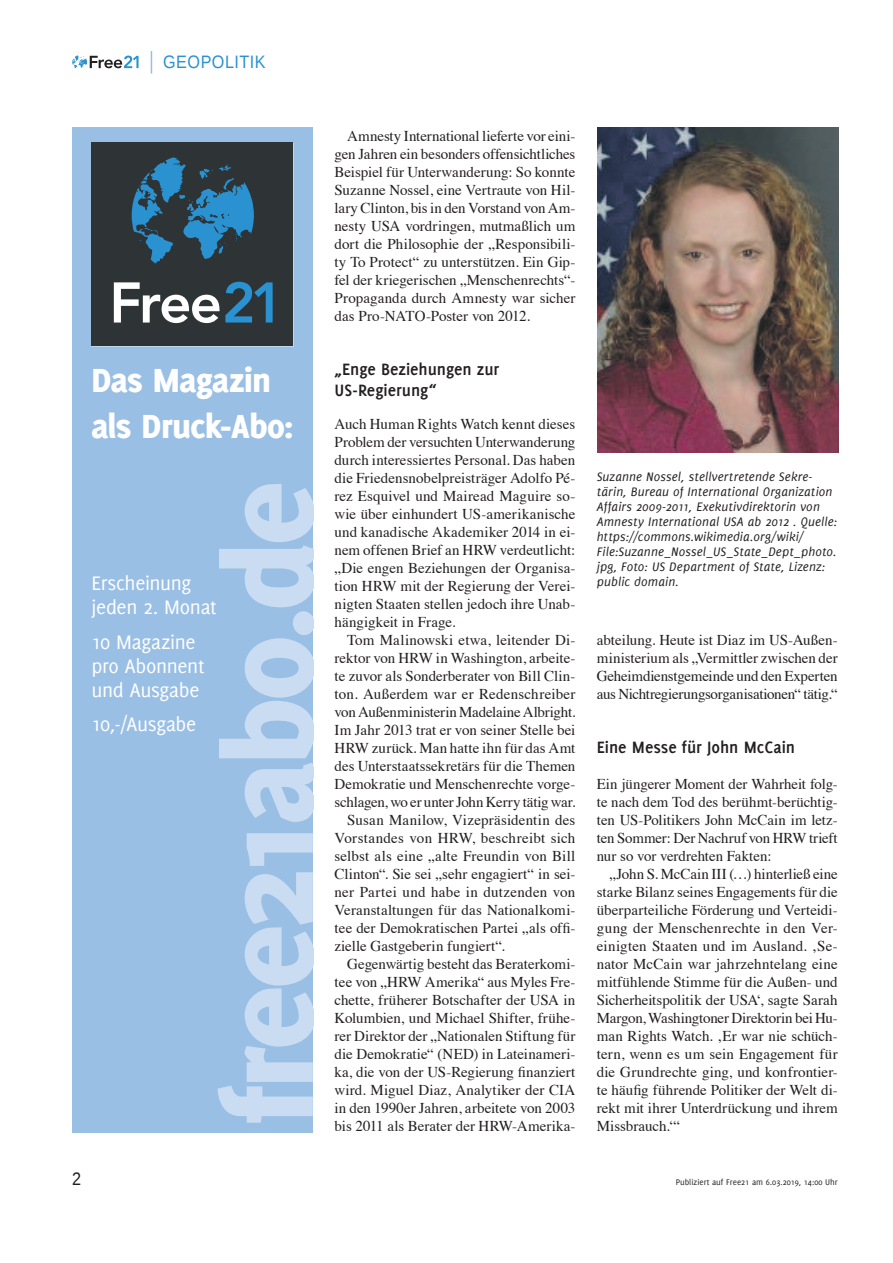
<style>
.page{position:relative;width:893px;height:1263px;background:#fff}
.page>*{position:absolute;margin:0;border:0;box-sizing:border-box;transform-origin:0 0}
.t1{font:800 135px "Delicious";letter-spacing:-.03em;color:#c9dcf1}
.t2{font:800 36.6px/46.5px "Delicious";letter-spacing:-.015em;color:#fff}
.t3{font:21.45px/24px "Delicious";letter-spacing:-.015em;color:#fff}
.t4{font:700 18px/21px "Delicious";color:#231f20}
.t5{font:18px "Liberation Sans";letter-spacing:.03em;color:#2a92d0;scale:.9 1}
.t6{font:18px "Liberation Sans";color:#231f20;scale:.9 1}
.t7{font:15px/18px "Times";color:#231f20;text-align:justify}
.t8{font:15px "Times";letter-spacing:-.02em;color:#231f20}
.t9{font:15px "Times";letter-spacing:.02em;color:#231f20}
.t10{font:italic 13.5px/15px "Delicious";letter-spacing:.01em;color:#231f20}
.t11{font:9px "Delicious";color:#231f20}
</style>
<div class="page">
<svg style="left:72px;top:55px;width:67px;height:13px"></svg>
<svg style="left:151px;top:51px;width:1px;height:23px"></svg>
<img style="left:597px;top:128px;width:241px;height:324px">
<div style="left:72px;top:128px;width:241px;height:1005px;background:#9abfe5"></div>
<div style="left:91px;top:143px;width:202px;height:203px;background:#2e3336"></div>
<svg style="left:132px;top:157px;width:122px;height:107px"></svg>
<svg style="left:114px;top:282px;width:159px;height:41px"></svg>
<p class="t5" style="left:163px;top:52px;width:115px">GEOPOLITIK</p>
<h2 class="t2" style="left:91px;top:356px;width:204px">Das Magazin als Druck-Abo:</h2>
<h1 class="t1" style="left:190px;top:1124px;width:644px;rotate:-90deg">free21abo.de</h1>
<h3 class="t3" style="left:91px;top:570px;width:127px">Erscheinung jeden 2. Monat</h3>
<h3 class="t3" style="left:91px;top:629px;width:115px">10 Magazine pro Abonnent und Ausgabe</h3>
<h3 class="t3" style="left:91px;top:712px;width:106px">10,-/Ausgabe</h3>
<p class="t7" style="left:334px;top:126px;width:242px;text-indent:13px">Amnesty International lieferte vor eini&shy;gen Jahren ein besonders offensichtliches Beispiel für Unterwanderung: So konnte Suzanne Nossel, eine Vertraute von Hil&shy;lary Clinton, bis in den Vorstand von Am&shy;nesty USA vordringen, mutmaßlich um dort die Philosophie der „Responsibili&shy;ty To Protect“ zu unterstützen. Ein Gip&shy;fel der kriegerischen „Menschenrechts“- Propaganda durch Amnesty war sicher das Pro-NATO-Poster von 2012.</p>
<p class="t4" style="left:334px;top:359px;width:166px">„Enge Beziehungen zur<br>US-Regierung“</p>
<p class="t7" style="left:334px;top:414px;width:242px">Auch Human Rights Watch kennt dieses Problem der versuchten Unterwanderung durch interessiertes Personal. Das haben die Friedensnobelpreisträger Adolfo Pé&shy;rez Esquivel und Mairead Maguire so&shy;wie über einhundert US-amerikanische und kanadische Akademiker 2014 in ei&shy;nem offenen Brief an HRW verdeutlicht: „Die engen Beziehungen der Organisa&shy;tion HRW mit der Regierung der Verei&shy;nigten Staaten stellen jedoch ihre Unab&shy;hängigkeit in Frage.</p>
<p class="t7" style="left:347px;top:630px;width:230px">Tom Malinowski etwa, leitender Di-</p>
<p class="t7" style="left:334px;top:648px;width:242px">rektor von HRW in Washington, arbeite-</p>
<p class="t7" style="left:334px;top:666px;width:242px">te zuvor als Sonderberater von Bill Clin-</p>
<p class="t7" style="left:334px;top:684px;width:242px">ton. Außerdem war er Redenschreiber</p>
<p class="t7" style="left:334px;top:702px;width:242px">von Außenministerin Madelaine Albright.</p>
<p class="t7" style="left:334px;top:720px;width:242px">Im Jahr 2013 trat er von seiner Stelle bei</p>
<p class="t7" style="left:334px;top:738px;width:242px">HRW zurück. Man hatte ihn für das Amt</p>
<p class="t7" style="left:334px;top:756px;width:242px">des Unterstaatssekretärs für die Themen</p>
<p class="t7" style="left:334px;top:774px;width:242px">Demokratie und Menschenrechte vorge-</p>
<p class="t8" style="left:334px;top:788px;width:242px">schlagen, wo er unter John Kerry tätig war.</p>
<p class="t7" style="left:347px;top:810px;width:230px">Susan Manilow, Vizepräsidentin des</p>
<p class="t7" style="left:334px;top:828px;width:242px">Vorstandes von HRW, beschreibt sich</p>
<p class="t7" style="left:334px;top:846px;width:242px">selbst als eine „alte Freundin von Bill</p>
<p class="t7" style="left:334px;top:864px;width:242px">Clinton“. Sie sei „sehr engagiert“ in sei-</p>
<p class="t9" style="left:334px;top:878px;width:242px">ner Partei und habe in dutzenden von</p>
<p class="t7" style="left:334px;top:900px;width:242px">Veranstaltungen für das Nationalkomi-</p>
<p class="t7" style="left:334px;top:918px;width:242px">tee der Demokratischen Partei „als offi-</p>
<p class="t7" style="left:334px;top:936px;width:172px">zielle Gastgeberin fungiert“.</p>
<p class="t7" style="left:347px;top:954px;width:230px">Gegenwärtig besteht das Beraterkomi-</p>
<p class="t7" style="left:334px;top:972px;width:242px">tee von „HRW Amerika“ aus Myles Fre-</p>
<p class="t7" style="left:334px;top:990px;width:242px">chette, früherer Botschafter der USA in</p>
<p class="t7" style="left:334px;top:1008px;width:242px">Kolumbien, und Michael Shifter, frühe-</p>
<p class="t7" style="left:334px;top:1026px;width:242px">rer Direktor der „Nationalen Stiftung für</p>
<p class="t7" style="left:334px;top:1044px;width:242px">die Demokratie“ (NED) in Lateinameri-</p>
<p class="t7" style="left:334px;top:1062px;width:242px">ka, die von der US-Regierung finanziert</p>
<p class="t7" style="left:334px;top:1080px;width:242px">wird. Miguel Diaz, Analytiker der CIA</p>
<p class="t7" style="left:334px;top:1098px;width:242px">in den 1990er Jahren, arbeitete von 2003</p>
<p class="t7" style="left:334px;top:1116px;width:242px">bis 2011 als Berater der HRW-Amerika-</p>
<p class="t10" style="left:597px;top:469px;width:242px">Suzanne Nossel, stellvertretende Sekre&shy;tärin, Bureau of International Organization Affairs 2009-2011, Exekutivdirektorin von Amnesty International USA ab 2012 . Quelle: https://commons.wikimedia.org/wiki/ File:Suzanne_Nossel_US_State_Dept_photo. jpg, Foto: US Department of State, Lizenz: public domain.</p>
<p class="t7" style="left:597px;top:630px;width:242px">abteilung. Heute ist Diaz im US-Außen&shy;ministerium als „Vermittler zwischen der Geheimdienstgemeinde und den Experten aus Nichtregierungsorganisationen“ tätig.“</p>
<p class="t4" style="left:597px;top:737px;width:200px">Eine Messe für John McCain</p>
<p class="t7" style="left:597px;top:774px;width:242px">Ein jüngerer Moment der Wahrheit folg&shy;te nach dem Tod des berühmt-berüchtig&shy;ten US-Politikers John McCain im letz&shy;ten Sommer: Der Nachruf von HRW trieft nur so vor verdrehten Fakten:</p>
<p class="t7" style="left:597px;top:864px;width:242px;text-indent:13px">„John S. McCain III (…) hinterließ eine starke Bilanz seines Engagements für die überparteiliche Förderung und Verteidi&shy;gung der Menschenrechte in den Ver&shy;einigten Staaten und im Ausland. ‚Se&shy;nator McCain war jahrzehntelang eine mitfühlende Stimme für die Außen- und Sicherheitspolitik der USA‘, sagte Sarah Margon, Washingtoner Direktorin bei Hu&shy;man Rights Watch. ‚Er war nie schüch&shy;tern, wenn es um sein Engagement für die Grundrechte ging, und konfrontier&shy;te häufig führende Politiker der Welt di&shy;rekt mit ihrer Unterdrückung und ihrem Missbrauch.‘“</p>
<p class="t6" style="left:72px;top:1169px;width:12px">2</p>
<p class="t11" style="left:676px;top:1177px;width:163px">Publiziert auf Free21 am 6.03.2019, 14:00 Uhr</p>
</div>
